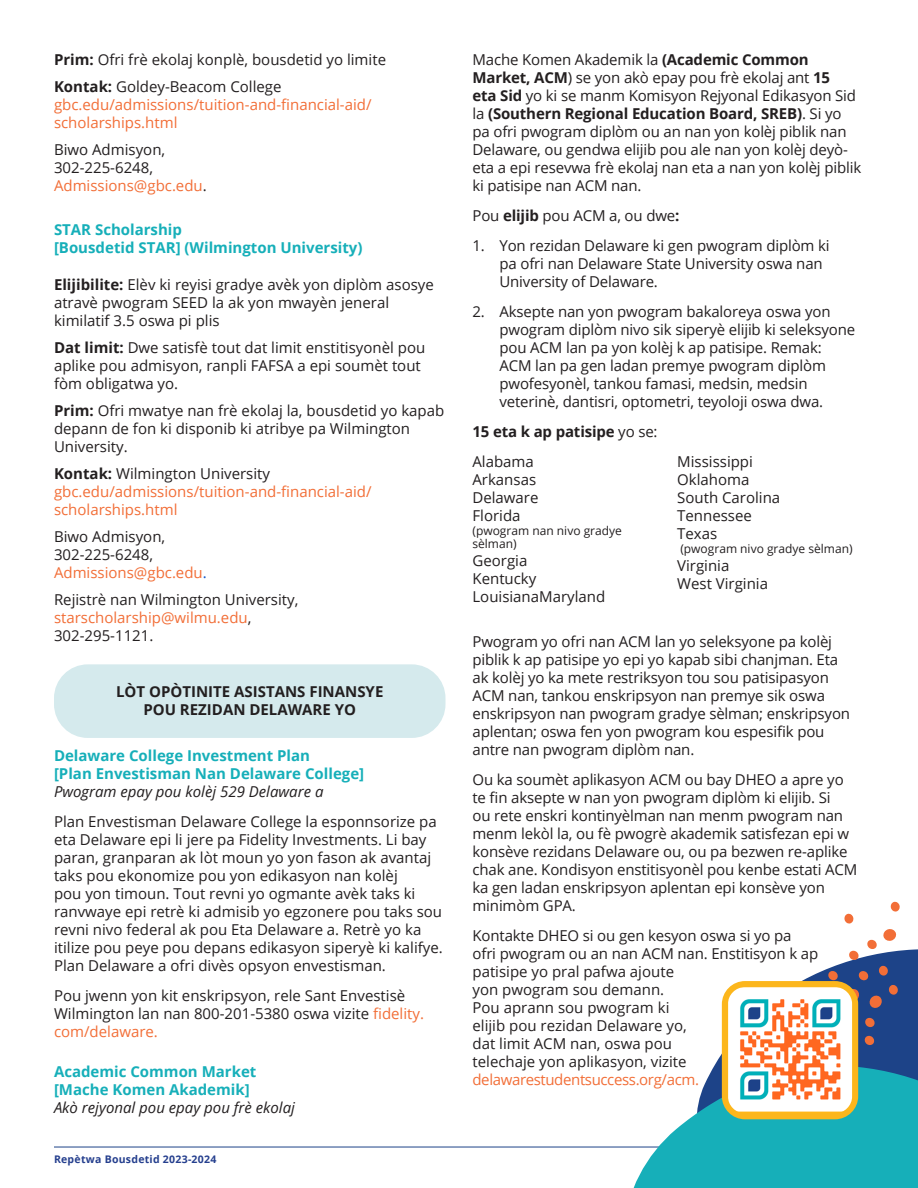
<style>
.page{position:relative;width:918px;height:1188px;background:#fff}
.page>*{position:absolute;margin:0;border:0;box-sizing:border-box;transform-origin:0 0}
.Normal__Web{font:15px/18px "Open Sans";color:#231f20}
.t1{font:700 15px/18px "Open Sans";color:#16afb9}
.Normal__Web-2{font:15px/18px "Open Sans";color:#f26e37}
.t2{font:700 15px/18px "Open Sans";color:#231f20;text-align:center}
.t3{font:12px/13.5px "Open Sans";color:#231f20}
.t4{font:700 10.5px "Open Sans";letter-spacing:.025em;color:#253f8e}
.s1{font-weight:700}
.s2{color:#f26e37}
.s3{font-weight:700;color:#231f20}
.s4{color:#231f20}
.s5{color:#15c}
.s6{font-weight:400;font-style:italic;color:#231f20}
.s7{font-weight:400}
</style>
<div class="page">
<hr style="left:54px;top:1147px;width:805px;height:1px;background:#1d4388">
<div style="left:54px;top:664px;width:392px;height:74px;background:#d5eaed;border-radius:34px"></div>
<svg style="left:716px;top:949px;width:202px;height:113px;fill:#1d4388"></svg>
<svg style="left:600px;top:1062px;width:318px;height:126px"></svg>
<svg style="left:844px;top:913px;width:10px;height:11px"></svg>
<svg style="left:883px;top:929px;width:14px;height:12px"></svg>
<svg style="left:890px;top:901px;width:10px;height:11px"></svg>
<svg style="left:828px;top:970px;width:10px;height:11px"></svg>
<svg style="left:855px;top:988px;width:5px;height:14px"></svg>
<svg style="left:867px;top:939px;width:10px;height:11px"></svg>
<svg style="left:869px;top:995px;width:13px;height:14px"></svg>
<svg style="left:858px;top:971px;width:11px;height:10px"></svg>
<svg style="left:878px;top:965px;width:10px;height:11px"></svg>
<svg style="left:849px;top:950px;width:10px;height:11px"></svg>
<svg style="left:888px;top:984px;width:10px;height:11px"></svg>
<svg style="left:864px;top:1035px;width:11px;height:11px"></svg>
<svg style="left:865px;top:1017px;width:10px;height:11px"></svg>
<img style="left:725px;top:984px;width:130px;height:132px">
<div style="left:722px;top:981px;width:136px;height:138px;border:6px solid #fcb61c;border-radius:20px"></div>
<p class="Normal__Web" style="left:54px;top:46px;width:334px;line-height:27px"><span class="s1">Prim:</span> Ofri frè ekolaj konplè, bousdetid yo limite<br><span class="s1">Kontak:</span> Goldey-Beacom College</p>
<p class="Normal__Web-2" style="left:54px;top:96px;width:319px">gbc.edu/admissions/tuition-and-financial-aid/ scholarships.html</p>
<p class="Normal__Web" style="left:54px;top:141px;width:154px">Biwo Admisyon,<br>302-225-6248,<br><span class="s2">Admissions@gbc.edu</span>.</p>
<p class="t1" style="left:54px;top:220px;width:310px">STAR Scholarship<br>[Bousdetid STAR] (Wilmington University)</p>
<p class="Normal__Web" style="left:54px;top:276px;width:381px"><span class="s1">Elijibilite:</span> Elèv ki reyisi gradye avèk yon diplòm asosye atravè pwogram SEED la ak yon mwayèn jeneral kimilatif 3.5 oswa pi plis</p>
<p class="Normal__Web" style="left:54px;top:339px;width:373px"><span class="s1">Dat limit:</span> Dwe satisfè tout dat limit enstitisyonèl pou aplike pou admisyon, ranpli FAFSA a epi soumèt tout fòm obligatwa yo.</p>
<p class="Normal__Web" style="left:54px;top:402px;width:392px"><span class="s1">Prim:</span> Ofri mwatye nan frè ekolaj la, bousdetid yo kapab depann de fon ki disponib ki atribye pa Wilmington<br>University.</p>
<p class="Normal__Web-2" style="left:54px;top:465px;width:319px"><span class="s3">Kontak:</span> <span class="s4">Wilmington University </span>gbc.edu/admissions/tuition-and-financial-aid/ scholarships.html</p>
<p class="Normal__Web" style="left:54px;top:528px;width:154px">Biwo Admisyon,<br>302-225-6248,<br><span class="s2">Admissions@gbc.edu</span><span class="s5">.</span></p>
<p class="Normal__Web" style="left:54px;top:591px;width:246px">Rejistrè nan Wilmington University, <span class="s2">starscholarship@wilmu.edu</span>,<br>302-295-1121.</p>
<p class="t2" style="left:116px;top:682px;width:269px">LÒT OPÒTINITE ASISTANS FINANSYE<br>POU REZIDAN DELAWARE YO</p>
<p class="t1" style="left:54px;top:746px;width:312px">Delaware College Investment Plan<br>[Plan Envestisman Nan Delaware College]<br><span class="s6">Pwogram epay pou kolèj 529 Delaware a</span></p>
<p class="Normal__Web" style="left:54px;top:812px;width:390px">Plan Envestisman Delaware College la esponnsorize pa eta Delaware epi li jere pa Fidelity Investments. Li bay paran, granparan ak lòt moun yo yon fason ak avantaj taks pou ekonomize pou yon edikasyon nan kolèj<br>pou yon timoun. Tout revni yo ogmante avèk taks ki ranvwaye epi retrè ki admisib yo egzonere pou taks sou revni nivo federal ak pou Eta Delaware a. Retrè yo ka itilize pou peye pou depans edikasyon siperyè ki kalifye.<br>Plan Delaware a ofri divès opsyon envestisman.</p>
<p class="Normal__Web" style="left:54px;top:986px;width:372px">Pou jwenn yon kit enskripsyon, rele Sant Envestisè<br>Wilmington lan nan 800-201-5380 oswa vizite <span class="s2">fidelity. com/delaware.</span></p>
<p class="t1" style="left:54px;top:1063px;width:243px">Academic Common Market [Mache Komen Akademik]<br><span class="s6">Akò rejyonal pou epay pou frè ekolaj</span></p>
<p class="t4" style="left:54px;top:1151px;width:164px">Repètwa Bousdetid 2023-2024</p>
<p class="Normal__Web" style="left:472px;top:51px;width:390px">Mache Komen Akademik la <span class="s1">(Academic Common Market, ACM</span>) se yon akò epay pou frè ekolaj ant <span class="s1">15<br>eta Sid</span> yo ki se manm Komisyon Rejyonal Edikasyon Sid la <span class="s1">(Southern Regional Education Board, SREB)</span>. Si yo pa ofri pwogram diplòm ou an nan yon kolèj piblik nan Delaware, ou gendwa elijib pou ale nan yon kolèj deyò&shy;eta a epi resevwa frè ekolaj nan eta a nan yon kolèj piblik ki patisipe nan ACM nan.</p>
<p class="Normal__Web" style="left:472px;top:207px;width:208px">Pou <span class="s1">elijib</span> pou ACM a, ou dwe<span class="s1">:</span></p>
<p class="Normal__Web" style="left:499px;top:237px;width:332px;text-indent:-27px">1. Yon rezidan Delaware ki gen pwogram diplòm ki pa ofri nan Delaware State University oswa nan<br>University of Delaware.</p>
<p class="Normal__Web" style="left:499px;top:303px;width:357px;text-indent:-27px">2. Aksepte nan yon pwogram bakaloreya oswa yon pwogram diplòm nivo sik siperyè elijib ki seleksyone pou ACM lan pa yon kolèj k ap patisipe. Remak:<br>ACM lan pa gen ladan premye pwogram diplòm pwofesyonèl, tankou famasi, medsin, medsin veterinè, dantisri, optometri, teyoloji oswa dwa.</p>
<p class="t2" style="left:472px;top:423px;width:187px">15 eta k ap patisipe <span class="s7">yo se:</span></p>
<p class="Normal__Web" style="left:472px;top:452px;width:68px">Alabama<br>Arkansas<br>Delaware<br>Florida</p>
<p class="t3" style="left:472px;top:523px;width:151px">(pwogram nan nivo gradye sèlman)</p>
<p class="Normal__Web" style="left:472px;top:551px;width:134px">Georgia<br>Kentucky<br>LouisianaMaryland</p>
<p class="Normal__Web" style="left:677px;top:452px;width:105px">Mississippi<br>Oklahoma<br>South Carolina<br>Tennessee<br>Texas</p>
<p class="t3" style="left:680px;top:541px;width:174px">(pwogram nivo gradye sèlman)</p>
<p class="Normal__Web" style="left:677px;top:556px;width:92px">Virginia<br>West Virginia</p>
<p class="Normal__Web" style="left:472px;top:633px;width:379px">Pwogram yo ofri nan ACM lan yo seleksyone pa kolèj piblik k ap patisipe yo epi yo kapab sibi chanjman. Eta ak kolèj yo ka mete restriksyon tou sou patisipasyon ACM nan, tankou enskripsyon nan premye sik oswa enskripsyon nan pwogram gradye sèlman; enskripsyon aplentan; oswa fen yon pwogram kou espesifik pou antre nan pwogram diplòm nan.</p>
<p class="Normal__Web" style="left:472px;top:771px;width:386px">Ou ka soumèt aplikasyon ACM ou bay DHEO a apre yo te fin aksepte w nan yon pwogram diplòm ki elijib. Si<br>ou rete enskri kontinyèlman nan menm pwogram nan menm lekòl la, ou fè pwogrè akademik satisfezan epi w konsève rezidans Delaware ou, ou pa bezwen re-aplike chak ane. Kondisyon enstitisyonèl pou kenbe estati ACM ka gen ladan enskripsyon aplentan epi konsève yon minimòm GPA.</p>
<p class="Normal__Web" style="left:472px;top:927px;width:347px">Kontakte DHEO si ou gen kesyon oswa si yo pa ofri pwogram ou an nan ACM nan. Enstitisyon k ap patisipe yo pral pafwa ajoute<br>yon pwogram sou demann.<br>Pou aprann sou pwogram ki<br>elijib pou rezidan Delaware yo,<br>dat limit ACM nan, oswa pou<br>telechaje yon aplikasyon, vizite <span class="s2">delawarestudentsuccess.org/acm.</span></p>
</div>
